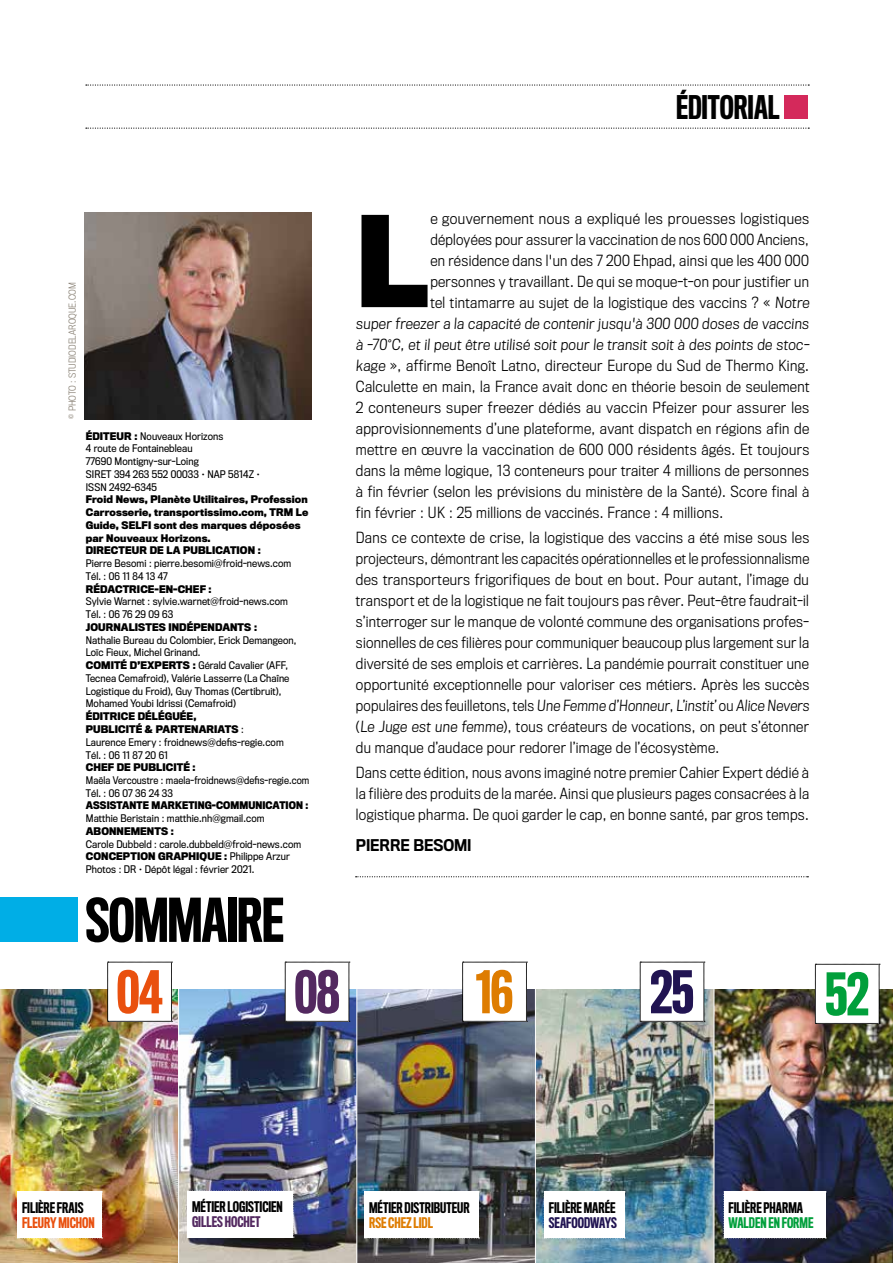
<style>
.page{position:relative;width:893px;height:1263px;background:#fff}
.page>*{position:absolute;margin:0;border:0;box-sizing:border-box;transform-origin:0 0}
.t1{font:700 116.55px "Titling Gothic FB Narrow";color:#000}
.t2{font:500 55.5px "Titling Gothic FB Comp";letter-spacing:-.015em;color:#000}
.t3{font:500 54px "Titling Gothic FB Comp";color:#532960}
.t4{font:500 54px "Titling Gothic FB Comp";color:#de7c00}
.t5{font:500 54px "Titling Gothic FB Comp";color:#211452}
.t6{font:500 54px "Titling Gothic FB Comp";color:#019f3b}
.t7{font:500 54px "Titling Gothic FB Comp";color:#e9500e}
.t8{font:500 30px "Titling Gothic FB Comp";color:#000}
.t9{font:500 15px "Titling Gothic FB Narrow";letter-spacing:-.005em;color:#000}
.t10{font:300 14.25px/21px "Titling Gothic FB Narrow";letter-spacing:.025em;color:#000}
.t11{font:500 13.5px "Titling Gothic FB Comp";color:#000}
.t12{font:500 13.5px "Titling Gothic FB Comp";letter-spacing:-.005em;color:#019f3b}
.t13{font:500 13.5px "Titling Gothic FB Comp";letter-spacing:-.005em;color:#e9500e}
.t14{font:500 13.5px "Titling Gothic FB Comp";color:#532960}
.t15{font:500 13.5px "Titling Gothic FB Comp";letter-spacing:-.005em;color:#de7c00}
.t16{font:500 13.5px "Titling Gothic FB Comp";letter-spacing:-.005em;color:#211452}
.t17{font:9.75px/12.8px "Titling Gothic FB Narrow";letter-spacing:.01em;color:#000}
.t18{font:700 9.75px/12.8px "Titling Gothic FB Narrow";letter-spacing:.01em;color:#000}
.t19{font:9.75px/12.8px "Titling Gothic FB Narrow";letter-spacing:.01em;color:#000;scale:.96 1}
.t20{font:700 9.75px "Titling Gothic FB Narrow";letter-spacing:.01em;color:#000;scale:.94 1}
.t21{font:300 9px "Titling Gothic FB Narrow";color:#898175}
.s1{font-weight:700}
</style>
<div class="page">
<svg style="left:86px;top:84px;width:723px;height:2px"></svg>
<svg style="left:86px;top:128px;width:723px;height:1px"></svg>
<div style="left:784px;top:95px;width:24px;height:24px;background:#d4295b"></div>
<img style="left:85px;top:213px;width:226px;height:206px">
<svg style="left:356px;top:876px;width:452px;height:1px"></svg>
<img style="left:0;top:990px;width:178px;height:273px">
<img style="left:179px;top:990px;width:177px;height:273px">
<img style="left:357px;top:990px;width:178px;height:273px">
<img style="left:536px;top:990px;width:178px;height:273px">
<img style="left:715px;top:990px;width:178px;height:273px">
<svg style="left:285px;top:962px;width:65px;height:60px"></svg>
<svg style="left:462px;top:962px;width:65px;height:60px"></svg>
<svg style="left:640px;top:962px;width:65px;height:60px"></svg>
<svg style="left:815px;top:964px;width:65px;height:60px"></svg>
<svg style="left:17px;top:1191px;width:86px;height:47px"></svg>
<svg style="left:364px;top:1191px;width:116px;height:47px"></svg>
<svg style="left:544px;top:1191px;width:81px;height:47px"></svg>
<svg style="left:724px;top:1191px;width:102px;height:47px"></svg>
<svg style="left:107px;top:962px;width:65px;height:60px"></svg>
<svg style="left:187px;top:1191px;width:107px;height:47px"></svg>
<div style="left:0;top:898px;width:77px;height:44px;background:#00aee6"></div>
<h3 class="t8" style="left:676px;top:90px;width:105px">ÉDITORIAL</h3>
<p class="t21" style="left:67px;top:419px;width:138px;rotate:-90deg">© PHOTO : STUDIODELAROQUE.COM</p>
<p class="t17" style="left:86px;top:430px;width:176px"><span class="s1">ÉDITEUR :</span> Nouveaux Horizons<br>4 route de Fontainebleau<br>77690 Montigny-sur-Loing<br>SIRET 394 263 552 00033 • NAP 5814Z •<br>ISSN 2492-6345</p>
<p class="t18" style="left:86px;top:493px;width:224px">Froid News, Planète Utilitaires, Profession Carrosserie, transportissimo.com, TRM Le Guide, SELFI sont des marques déposées par Nouveaux Horizons.<br>DIRECTEUR DE LA PUBLICATION :</p>
<p class="t17" style="left:86px;top:557px;width:207px">Pierre Besomi : pierre.besomi@froid-news.com<br>Tél. : 06 11 84 13 47</p>
<p class="t18" style="left:86px;top:583px;width:127px">RÉDACTRICE-EN-CHEF :</p>
<p class="t17" style="left:86px;top:595px;width:204px">Sylvie Warnet : sylvie.warnet@froid-news.com<br>Tél. : 06 76 29 09 63</p>
<p class="t18" style="left:86px;top:621px;width:173px">JOURNALISTES INDÉPENDANTS :</p>
<p class="t17" style="left:86px;top:634px;width:212px">Nathalie Bureau du Colombier, Erick Demangeon, Loïc Fieux, Michel Grinand.<br><span class="s1">COMITÉ D’EXPERTS :</span> Gérald Cavalier (AFF, Tecnea Cemafroid), Valérie Lasserre (La Chaîne Logistique du Froid), Guy Thomas (Certibruit), Mohamed Youbi Idrissi (Cemafroid)</p>
<p class="t17" style="left:86px;top:710px;width:200px"><span class="s1">ÉDITRICE DÉLÉGUÉE,<br>PUBLICITÉ &amp; PARTENARIATS</span> :<br>Laurence Emery : froidnews@defis-regie.com<br>Tél. : 06 11 87 20 61</p>
<p class="t18" style="left:86px;top:761px;width:111px">CHEF DE PUBLICITÉ :</p>
<p class="t19" style="left:86px;top:774px;width:234px">Maëla Vercoustre : maela-froidnews@defis-regie.com<br>Tél. : 06 07 36 24 33</p>
<p class="t20" style="left:86px;top:800px;width:238px">ASSISTANTE MARKETING-COMMUNICATION :</p>
<p class="t17" style="left:86px;top:812px;width:180px">Matthie Beristain : matthie.nh@gmail.com</p>
<p class="t18" style="left:86px;top:825px;width:90px">ABONNEMENTS :</p>
<p class="t17" style="left:86px;top:838px;width:217px">Carole Dubbeld : carole.dubbeld@froid-news.com<br><span class="s1">CONCEPTION GRAPHIQUE :</span> Philippe Arzur<br>Photos : DR • Dépôt légal : février 2021.</p>
<h2 class="t2" style="left:86px;top:889px;width:200px">SOMMAIRE</h2>
<h1 class="t1" style="left:356px;top:195px;width:74px">L</h1>
<p class="t10" style="left:430px;top:208px;width:381px">e gouvernement nous a expliqué les prouesses logistiques</p>
<p class="t10" style="left:430px;top:229px;width:380px">déployées pour assurer la vaccination de nos 600 000 Anciens,</p>
<p class="t10" style="left:430px;top:250px;width:380px">en résidence dans l'un des 7 200 Ehpad, ainsi que les 400 000</p>
<p class="t10" style="left:430px;top:271px;width:380px">personnes y travaillant. De qui se moque-t-on pour justifier un</p>
<p class="t10" style="left:430px;top:292px;width:382px">tel tintamarre au sujet de la logistique des vaccins ? « Notre</p>
<p class="t10" style="left:356px;top:313px;width:456px">super freezer a la capacité de contenir jusqu'à 300 000 doses de vaccins</p>
<p class="t10" style="left:356px;top:334px;width:456px">à -70°C, et il peut être utilisé soit pour le transit soit à des points de stoc-</p>
<p class="t10" style="left:356px;top:355px;width:454px">kage », affirme Benoît Latno, directeur Europe du Sud de Thermo King.</p>
<p class="t10" style="left:356px;top:376px;width:455px">Calculette en main, la France avait donc en théorie besoin de seulement</p>
<p class="t10" style="left:356px;top:397px;width:455px">2 conteneurs super freezer dédiés au vaccin Pfeizer pour assurer les</p>
<p class="t10" style="left:356px;top:418px;width:455px">approvisionnements d’une plateforme, avant dispatch en régions afin de</p>
<p class="t10" style="left:356px;top:439px;width:455px">mettre en œuvre la vaccination de 600 000 résidents âgés. Et toujours</p>
<p class="t10" style="left:356px;top:460px;width:454px">dans la même logique, 13 conteneurs pour traiter 4 millions de personnes</p>
<p class="t10" style="left:356px;top:481px;width:455px">à fin février (selon les prévisions du ministère de la Santé). Score final à</p>
<p class="t10" style="left:356px;top:502px;width:369px">fin février : UK : 25 millions de vaccinés. France : 4 millions.</p>
<p class="t10" style="left:356px;top:527px;width:456px">Dans ce contexte de crise, la logistique des vaccins a été mise sous les projecteurs, démontrant les capacités opérationnelles et le professionnalisme des transporteurs frigorifiques de bout en bout. Pour autant, l’image du transport et de la logistique ne fait toujours pas rêver. Peut-être faudrait-il s’interroger sur le manque de volonté commune des organisations profes&shy;sionnelles de ces filières pour communiquer beaucoup plus largement sur la diversité de ses emplois et carrières. La pandémie pourrait constituer une opportunité exceptionnelle pour valoriser ces métiers. Après les succès populaires des feuilletons, tels Une Femme d’Honneur, L’instit’ ou Alice Nevers (Le Juge est une femme), tous créateurs de vocations, on peut s’étonner du manque d’audace pour redorer l’image de l’écosystème.</p>
<p class="t10" style="left:356px;top:763px;width:455px;text-align:justify">Dans cette édition, nous avons imaginé notre premier Cahier Expert dédié à la filière des produits de la marée. Ainsi que plusieurs pages consacrées à la logistique pharma. De quoi garder le cap, en bonne santé, par gros temps.</p>
<p class="t9" style="left:356px;top:837px;width:117px">PIERRE BESOMI</p>
<h3 class="t7" style="left:117px;top:961px;width:47px">04</h3>
<h3 class="t3" style="left:294px;top:961px;width:47px">08</h3>
<h3 class="t4" style="left:476px;top:961px;width:39px">16</h3>
<h3 class="t5" style="left:650px;top:961px;width:45px">25</h3>
<h3 class="t6" style="left:825px;top:963px;width:45px">52</h3>
<p class="t11" style="left:22px;top:1200px;width:63px">FILIÈRE FRAIS</p>
<p class="t13" style="left:22px;top:1215px;width:74px">FLEURY MICHON</p>
<p class="t11" style="left:192px;top:1199px;width:92px">MÉTIER LOGISTICIEN</p>
<p class="t14" style="left:192px;top:1214px;width:70px">GILLES HOCHET</p>
<p class="t11" style="left:369px;top:1200px;width:102px">MÉTIER DISTRIBUTEUR</p>
<p class="t15" style="left:369px;top:1215px;width:65px">RSE CHEZ LIDL</p>
<p class="t11" style="left:549px;top:1200px;width:68px">FILIÈRE MARÉE</p>
<p class="t16" style="left:549px;top:1215px;width:70px">SEAFOODWAYS</p>
<p class="t11" style="left:729px;top:1200px;width:76px">FILIÈRE PHARMA</p>
<p class="t12" style="left:729px;top:1215px;width:86px">WALDEN EN FORME</p>
</div>
